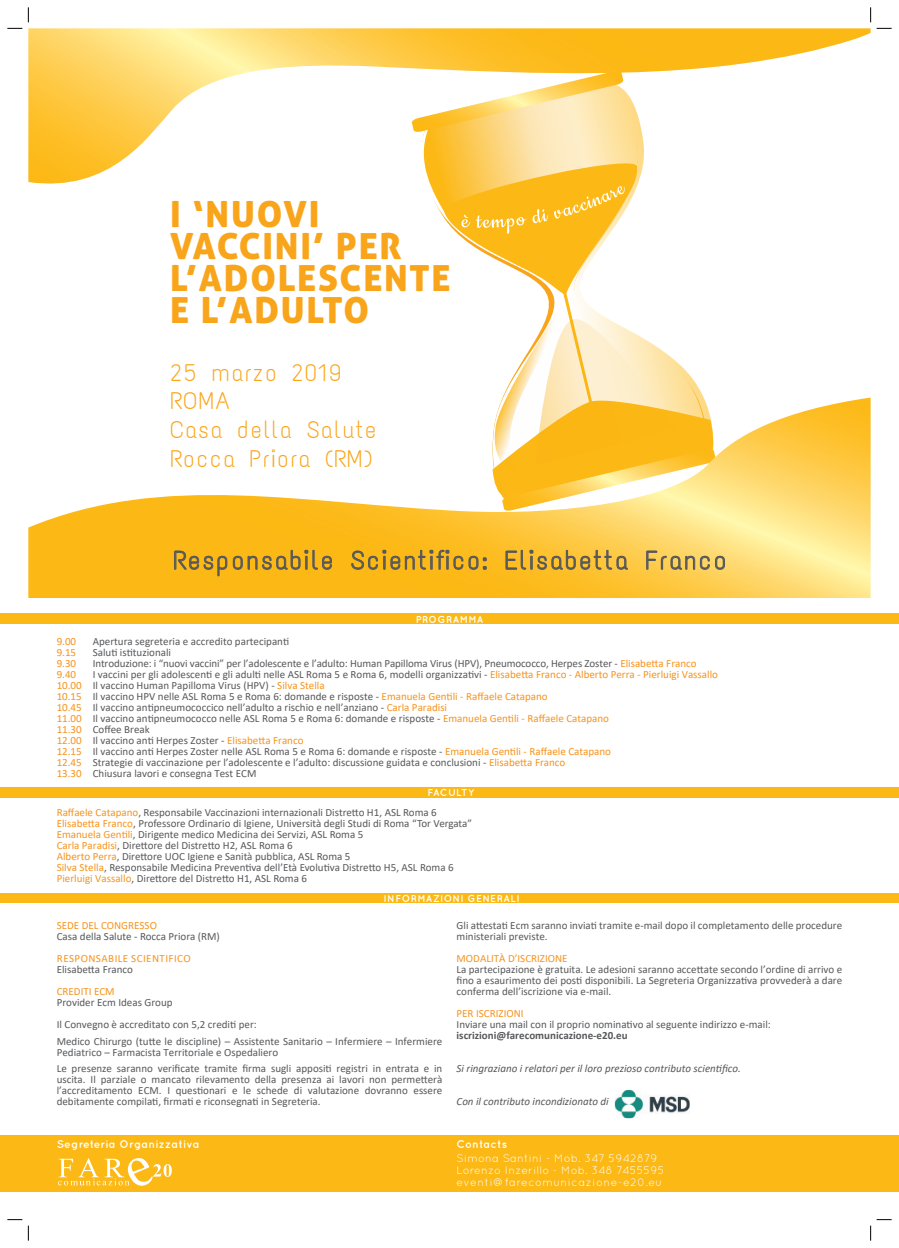
<style>
.page{position:relative;width:899px;height:1248px;background:#fff}
.page>*{position:absolute;margin:0;border:0;box-sizing:border-box;transform-origin:0 0}
.t1{font:36px/32px "Aller Display";letter-spacing:.05em;color:#f9a51b}
.t2{font:26px "Text Me One";letter-spacing:.075em;color:#57585a}
.t3{font:24px/28.8px "Text Me One";letter-spacing:.05em;color:#f9a51b}
.Paragrafo_base{font:11px/11px "Calibri";color:#57585a}
.Paragrafo_base-2{font:italic 11px "Calibri";color:#57585a}
.Paragrafo_base-3{font:11px "Calibri";color:#f7931d}
.Paragrafo_base-4{font:11px "Quicksand";letter-spacing:.02em;color:#fff}
.Paragrafo_base-5{font:700 11px "Calibri";color:#57585a}
.Paragrafo_base-6{font:11px "Quicksand";letter-spacing:.05em;color:#fff}
.Paragrafo_base-7{font:700 11px "Quicksand";letter-spacing:.02em;color:#fff}
.Paragrafo_base-8{font:11px "Calibri";letter-spacing:.04em;color:#f7931d}
.Paragrafo_base-9{font:700 10px "Quicksand";letter-spacing:.05em;color:#fff}
.Paragrafo_base-10{font:700 10px "Quicksand";letter-spacing:.005em;color:#fff}
.s1{color:#f7931d}
</style>
<div class="page">
<div style="left:0;top:1134px;width:899px;height:57px;background:#fcb814"></div>
<svg style="left:58px;top:1158px;width:114px;height:28px"></svg>
<div style="left:0;top:893px;width:899px;height:10px;background:#fcb814"></div>
<div style="left:0;top:612px;width:899px;height:11px;background:#fcb814"></div>
<div style="left:0;top:787px;width:899px;height:10px;background:#fcb814"></div>
<svg style="left:458px;top:194px;width:176px;height:115px"></svg>
<svg style="left:503px;top:309px;width:201px;height:88px"></svg>
<svg style="left:433px;top:194px;width:191px;height:40px;background:#fcc33b"></svg>
<svg style="left:28px;top:397px;width:842px;height:201px"></svg>
<svg style="left:28px;top:28px;width:842px;height:166px"></svg>
<svg style="left:174px;top:550px;width:53px;height:26px"></svg>
<svg style="left:233px;top:549px;width:99px;height:21px;background:#d29f25"></svg>
<svg style="left:351px;top:549px;width:136px;height:33px;background:#e2aa20"></svg>
<svg style="left:505px;top:549px;width:123px;height:21px;background:#d3a73c"></svg>
<svg style="left:646px;top:550px;width:79px;height:20px;background:#d6b55e"></svg>
<img style="left:614px;top:1089px;width:76px;height:29px">
<svg style="left:7px;top:28px;width:15px;height:1px"></svg>
<svg style="left:876px;top:28px;width:15px;height:1px"></svg>
<svg style="left:7px;top:1219px;width:15px;height:1px"></svg>
<svg style="left:28px;top:7px;width:1px;height:15px"></svg>
<svg style="left:28px;top:1225px;width:1px;height:15px"></svg>
<svg style="left:870px;top:7px;width:1px;height:15px"></svg>
<svg style="left:870px;top:1219px;width:21px;height:21px"></svg>
<p class="t1" style="left:170px;top:197px;width:282px">I ‘NUOVI<br>VACCINI’ PER<br>L’ADOLESCENTE<br>E L’ADULTO</p>
<p class="t3" style="left:170px;top:358px;width:208px">25 marzo 2019<br>ROMA<br>Casa della Salute<br>Rocca Priora (RM)</p>
<p class="t2" style="left:173px;top:544px;width:555px">Responsabile Scientifico: Elisabetta Franco</p>
<p class="Paragrafo_base-9" style="left:415px;top:613px;width:69px">PROGRAMMA</p>
<p class="Paragrafo_base-3" style="left:57px;top:633px;width:21px">9.00</p>
<p class="Paragrafo_base" style="left:93px;top:635px;width:198px">Apertura segreteria e accredito partecipanti</p>
<p class="Paragrafo_base-3" style="left:57px;top:644px;width:21px">9.15</p>
<p class="Paragrafo_base" style="left:93px;top:646px;width:80px">Saluti istituzionali</p>
<p class="Paragrafo_base-3" style="left:57px;top:655px;width:21px">9.30</p>
<p class="Paragrafo_base" style="left:93px;top:657px;width:605px">Introduzione: i “nuovi vaccini” per l’adolescente e l’adulto: Human Papilloma Virus (HPV), Pneumococco, Herpes Zoster - <span class="s1">Elisabetta Franco</span></p>
<p class="Paragrafo_base-3" style="left:57px;top:666px;width:21px">9.40</p>
<p class="Paragrafo_base" style="left:93px;top:668px;width:627px">I vaccini per gli adolescenti e gli adulti nelle ASL Roma 5 e Roma 6, modelli organizzativi - <span class="s1">Elisabetta Franco - Alberto Perra - Pierluigi Vassallo</span></p>
<p class="Paragrafo_base" style="left:57px;top:679px;width:269px"><span class="s1">10.00</span> Il vaccino Human Papilloma Virus (HPV) - <span class="s1">Silva Stella</span></p>
<p class="Paragrafo_base" style="left:57px;top:690px;width:492px"><span class="s1">10.15</span> Il vaccino HPV nelle ASL Roma 5 e Roma 6: domande e risposte - <span class="s1">Emanuela Gentili - Raffaele Catapano</span></p>
<p class="Paragrafo_base" style="left:57px;top:701px;width:392px"><span class="s1">10.45</span> Il vaccino antipneumococcico nell’adulto a rischio e nell’anziano - <span class="s1">Carla Paradisi</span></p>
<p class="Paragrafo_base" style="left:57px;top:712px;width:554px"><span class="s1">11.00</span> Il vaccino antipneumococco nelle ASL Roma 5 e Roma 6: domande e risposte - <span class="s1">Emanuela Gentili - Raffaele Catapano</span></p>
<p class="Paragrafo_base" style="left:57px;top:723px;width:95px"><span class="s1">11.30</span> Coffee Break</p>
<p class="Paragrafo_base" style="left:57px;top:734px;width:248px"><span class="s1">12.00</span> Il vaccino anti Herpes Zoster - <span class="s1">Elisabetta Franco</span></p>
<p class="Paragrafo_base" style="left:57px;top:745px;width:556px"><span class="s1">12.15</span> Il vaccino anti Herpes Zoster nelle ASL Roma 5 e Roma 6: domande e risposte - <span class="s1">Emanuela Gentili - Raffaele Catapano</span></p>
<p class="Paragrafo_base" style="left:57px;top:756px;width:510px"><span class="s1">12.45</span> Strategie di vaccinazione per l’adolescente e l’adulto: discussione guidata e conclusioni - <span class="s1">Elisabetta Franco</span></p>
<p class="Paragrafo_base" style="left:57px;top:767px;width:201px"><span class="s1">13.30</span> Chiusura lavori e consegna Test ECM</p>
<p class="Paragrafo_base-10" style="left:427px;top:786px;width:48px">FACULTY</p>
<p class="Paragrafo_base" style="left:57px;top:806px;width:381px"><span class="s1">Raffaele Catapano</span>, Responsabile Vaccinazioni internazionali Distretto H1, ASL Roma 6</p>
<p class="Paragrafo_base" style="left:57px;top:817px;width:417px"><span class="s1">Elisabetta Franco</span>, Professore Ordinario di Igiene, Università degli Studi di Roma “Tor Vergata”</p>
<p class="Paragrafo_base" style="left:57px;top:828px;width:308px"><span class="s1">Emanuela Gentili</span>, Dirigente medico Medicina dei Servizi, ASL Roma 5</p>
<p class="Paragrafo_base" style="left:57px;top:839px;width:237px"><span class="s1">Carla Paradisi</span>, Direttore del Distretto H2, ASL Roma 6</p>
<p class="Paragrafo_base" style="left:57px;top:850px;width:295px"><span class="s1">Alberto Perra</span>, Direttore UOC Igiene e Sanità pubblica, ASL Roma 5</p>
<p class="Paragrafo_base" style="left:57px;top:861px;width:398px"><span class="s1">Silva Stella</span>, Responsabile Medicina Preventiva dell’Età Evolutiva Distretto H5, ASL Roma 6</p>
<p class="Paragrafo_base" style="left:57px;top:872px;width:252px"><span class="s1">Pierluigi Vassallo</span>, Direttore del Distretto H1, ASL Roma 6</p>
<p class="Paragrafo_base-9" style="left:383px;top:892px;width:138px">INFORMAZIONI GENERALI</p>
<p class="Paragrafo_base-3" style="left:57px;top:917px;width:102px">SEDE DEL CONGRESSO</p>
<p class="Paragrafo_base" style="left:57px;top:930px;width:165px">Casa della Salute - Rocca Priora (RM)</p>
<p class="Paragrafo_base-8" style="left:57px;top:950px;width:135px">RESPONSABILE SCIENTIFICO</p>
<p class="Paragrafo_base" style="left:57px;top:963px;width:78px">Elisabetta Franco</p>
<p class="Paragrafo_base-3" style="left:57px;top:983px;width:59px">CREDITI ECM</p>
<p class="Paragrafo_base" style="left:57px;top:996px;width:117px">Provider Ecm Ideas Group</p>
<p class="Paragrafo_base" style="left:57px;top:1018px;width:201px">Il Convegno è accreditato con 5,2 crediti per:</p>
<p class="Paragrafo_base" style="left:57px;top:1035px;width:387px">Medico Chirurgo (tutte le discipline) – Assistente Sanitario – Infermiere – Infermiere<br>Pediatrico – Farmacista Territoriale e Ospedaliero</p>
<p class="Paragrafo_base" style="left:57px;top:1062px;width:387px;text-align:justify">Le presenze saranno verificate tramite firma sugli appositi registri in entrata e in uscita. Il parziale o mancato rilevamento della presenza ai lavori non permetterà l’accreditamento ECM. I questionari e le schede di valutazione dovranno essere debitamente compilati, firmati e riconsegnati in Segreteria.</p>
<p class="Paragrafo_base" style="left:456px;top:919px;width:387px">Gli attestati Ecm saranno inviati tramite e-mail dopo il completamento delle procedure ministeriali previste.</p>
<p class="Paragrafo_base-3" style="left:456px;top:950px;width:113px">MODALITÀ D’ISCRIZIONE</p>
<p class="Paragrafo_base" style="left:456px;top:963px;width:387px;text-align:justify">La partecipazione è gratuita. Le adesioni saranno accettate secondo l’ordine di arrivo e fino a esaurimento dei posti disponibili. La Segreteria Organizzativa provvederà a dare conferma dell’iscrizione via e-mail.</p>
<p class="Paragrafo_base-3" style="left:456px;top:1005px;width:69px">PER ISCRIZIONI</p>
<p class="Paragrafo_base" style="left:456px;top:1018px;width:316px">Inviare una mail con il proprio nominativo al seguente indirizzo e-mail:</p>
<p class="Paragrafo_base-5" style="left:456px;top:1027px;width:173px">iscrizioni@farecomunicazione-e20.eu</p>
<p class="Paragrafo_base-2" style="left:456px;top:1060px;width:286px">Si ringraziano i relatori per il loro prezioso contributo scientifico.</p>
<p class="Paragrafo_base-2" style="left:456px;top:1093px;width:154px">Con il contributo incondizionato di</p>
<p class="Paragrafo_base-7" style="left:57px;top:1137px;width:144px">Segreteria Organizzativa</p>
<p class="Paragrafo_base-7" style="left:456px;top:1137px;width:52px">Contacts</p>
<p class="Paragrafo_base-4" style="left:456px;top:1151px;width:202px">Simona Santini - Mob. 347 5942879</p>
<p class="Paragrafo_base-4" style="left:456px;top:1163px;width:209px">Lorenzo Inzerillo - Mob. 348 7455595</p>
<p class="Paragrafo_base-6" style="left:456px;top:1175px;width:207px">eventi@farecomunicazione-e20.eu</p>
</div>
